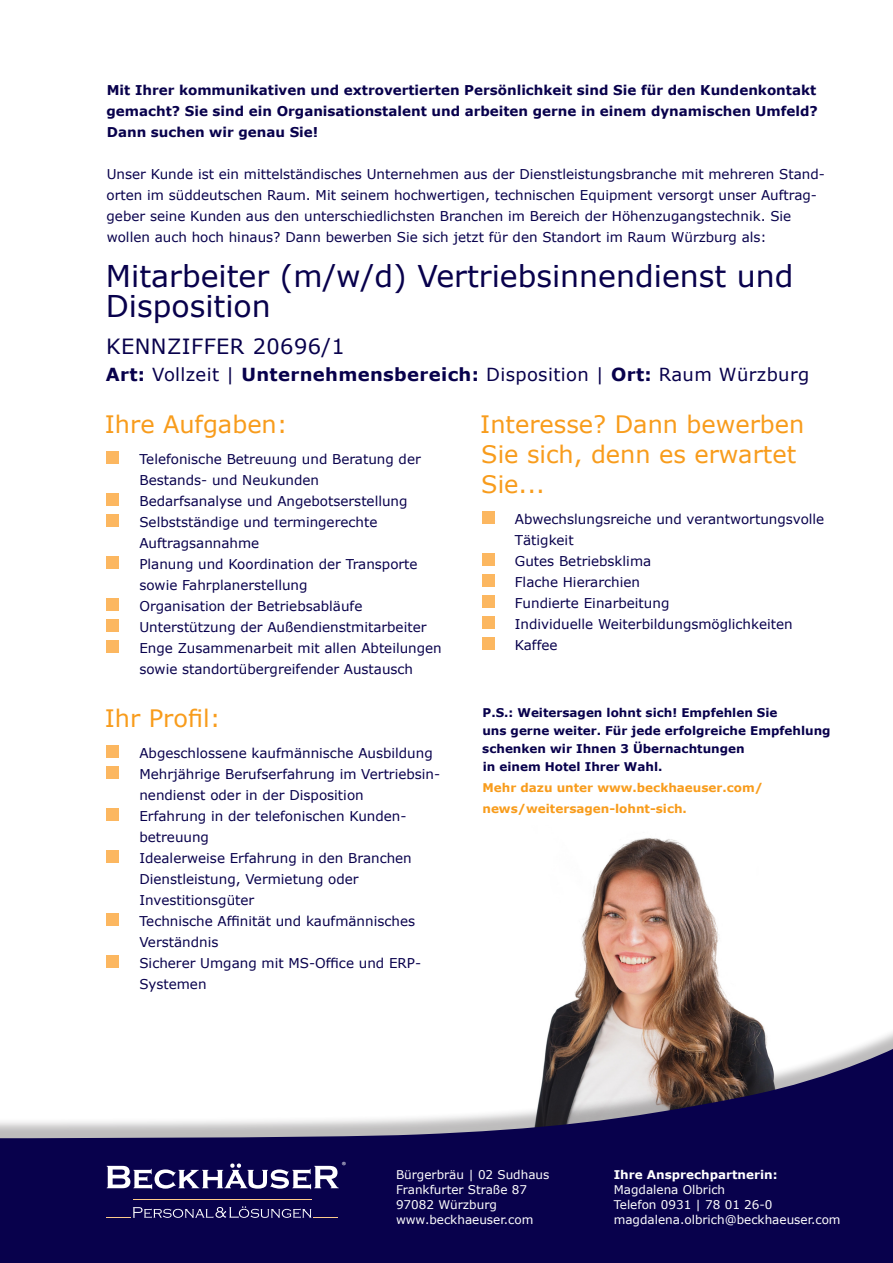
<style>
.page{position:relative;width:893px;height:1263px;background:#fff}
.page>*{position:absolute;margin:0;border:0;box-sizing:border-box;transform-origin:0 0}
.t1{font:30px/30px "Verdana";color:#08014c}
.t2{font:24px/30px "Verdana";color:#f89c1c}
.t3{font:21px "Verdana";letter-spacing:.02em;color:#08014c}
.t4{font:18px "Verdana";letter-spacing:.02em;color:#08014c}
.t5{font:13.5px/21px "Verdana";color:#08014c}
.t6{font:700 13.5px/21px "Verdana";color:#08014c;text-align:justify}
.t7{font:12px "Verdana";color:#fff}
.t8{font:700 12px/18px "Verdana";color:#08014c}
.t9{font:700 12px/21px "Verdana";color:#f89c1c}
.t10{font:700 12px "Verdana";color:#fff}
.t11{font:10.5px "Myriad Pro";color:#fff}
.s1{font-weight:700}
</style>
<div class="page">
<img style="left:550px;top:838px;width:210px;height:185px">
<div style="left:0;top:1023px;width:893px;height:240px;background:#231f20;opacity:.3"></div>
<svg style="left:0;top:1043px;width:893px;height:220px;fill:#08014c"></svg>
<svg style="left:107px;top:1163px;width:232px;height:26px"></svg>
<hr style="left:133px;top:1199px;width:178px;height:1px;background:#fdcb8a">
<svg style="left:106px;top:1206px;width:232px;height:12px;background:#342e6a"></svg>
<div style="left:106px;top:452px;width:13px;height:12px;background:#fcb760"></div>
<div style="left:106px;top:494px;width:13px;height:12px;background:#fcb760"></div>
<div style="left:106px;top:515px;width:13px;height:12px;background:#fcb760"></div>
<div style="left:106px;top:557px;width:13px;height:12px;background:#fcb760"></div>
<div style="left:106px;top:599px;width:13px;height:12px;background:#fcb760"></div>
<div style="left:106px;top:620px;width:13px;height:12px;background:#fcb760"></div>
<div style="left:106px;top:641px;width:13px;height:12px;background:#fcb760"></div>
<div style="left:106px;top:746px;width:13px;height:12px;background:#fcb760"></div>
<div style="left:106px;top:767px;width:13px;height:12px;background:#fcb760"></div>
<div style="left:106px;top:809px;width:13px;height:12px;background:#fcb760"></div>
<div style="left:106px;top:851px;width:13px;height:12px;background:#fcb760"></div>
<div style="left:106px;top:914px;width:13px;height:12px;background:#fcb760"></div>
<div style="left:106px;top:956px;width:13px;height:12px;background:#fcb760"></div>
<div style="left:482px;top:512px;width:12px;height:12px;background:#fcb760"></div>
<div style="left:482px;top:554px;width:12px;height:12px;background:#fcb760"></div>
<div style="left:482px;top:575px;width:12px;height:12px;background:#fcb760"></div>
<div style="left:482px;top:596px;width:12px;height:12px;background:#fcb760"></div>
<div style="left:482px;top:617px;width:12px;height:12px;background:#fcb760"></div>
<div style="left:482px;top:638px;width:12px;height:12px;background:#fcb760"></div>
<p class="t6" style="left:106px;top:80px;width:713px">Mit Ihrer kommunikativen und extrovertierten Persönlichkeit sind Sie für den Kundenkontakt gemacht? Sie sind ein Organisationstalent und arbeiten gerne in einem dynamischen Umfeld?<br>Dann suchen wir genau Sie!</p>
<p class="t5" style="left:107px;top:164px;width:720px">Unser Kunde ist ein mittelständisches Unternehmen aus der Dienstleistungsbranche mit mehreren Stand&shy;orten im süddeutschen Raum. Mit seinem hochwertigen, technischen Equipment versorgt unser Auftrag&shy;geber seine Kunden aus den unterschiedlichsten Branchen im Bereich der Höhenzugangstechnik. Sie wollen auch hoch hinaus? Dann bewerben Sie sich jetzt für den Standort im Raum Würzburg als:</p>
<p class="t1" style="left:106px;top:261px;width:689px">Mitarbeiter (m/w/d) Vertriebsinnendienst und<br>Disposition</p>
<p class="t3" style="left:106px;top:333px;width:240px">KENNZIFFER 20696/1</p>
<p class="t4" style="left:106px;top:363px;width:705px"><span class="s1">Art:</span> Vollzeit | <span class="s1">Unternehmensbereich:</span> Disposition | <span class="s1">Ort:</span> Raum Würzburg</p>
<p class="t2" style="left:480px;top:409px;width:326px">Interesse? Dann bewerben<br>Sie sich, denn es erwartet<br>Sie...</p>
<p class="t5" style="left:515px;top:509px;width:311px">Abwechslungsreiche und verantwortungsvolle<br>Tätigkeit</p>
<p class="t5" style="left:515px;top:551px;width:138px">Gutes Betriebsklima</p>
<p class="t5" style="left:515px;top:572px;width:127px">Flache Hierarchien</p>
<p class="t5" style="left:515px;top:593px;width:156px">Fundierte Einarbeitung</p>
<p class="t5" style="left:515px;top:614px;width:279px">Individuelle Weiterbildungsmöglichkeiten</p>
<p class="t5" style="left:515px;top:635px;width:44px">Kaffee</p>
<p class="t2" style="left:105px;top:409px;width:184px">Ihre Aufgaben:</p>
<p class="t5" style="left:139px;top:449px;width:283px">Telefonische Betreuung und Beratung der<br>Bestands- und Neukunden</p>
<p class="t5" style="left:139px;top:491px;width:270px">Bedarfsanalyse und Angebotserstellung</p>
<p class="t5" style="left:139px;top:512px;width:240px">Selbstständige und termingerechte<br>Auftragsannahme</p>
<p class="t5" style="left:139px;top:554px;width:280px">Planung und Koordination der Transporte sowie Fahrplanerstellung</p>
<p class="t5" style="left:139px;top:596px;width:225px">Organisation der Betriebsabläufe</p>
<p class="t5" style="left:139px;top:617px;width:289px">Unterstützung der Außendienstmitarbeiter</p>
<p class="t5" style="left:139px;top:638px;width:304px">Enge Zusammenarbeit mit allen Abteilungen sowie standortübergreifender Austausch</p>
<p class="t2" style="left:105px;top:703px;width:117px">Ihr Profil:</p>
<p class="t5" style="left:139px;top:743px;width:295px">Abgeschlossene kaufmännische Ausbildung</p>
<p class="t5" style="left:139px;top:764px;width:302px">Mehrjährige Berufserfahrung im Vertriebsin&shy;nendienst oder in der Disposition</p>
<p class="t5" style="left:139px;top:806px;width:269px">Erfahrung in der telefonischen Kunden&shy;betreuung</p>
<p class="t5" style="left:139px;top:848px;width:274px">Idealerweise Erfahrung in den Branchen<br>Dienstleistung, Vermietung oder<br>Investitionsgüter</p>
<p class="t5" style="left:139px;top:911px;width:277px">Technische Affinität und kaufmännisches<br>Verständnis</p>
<p class="t5" style="left:139px;top:953px;width:283px">Sicherer Umgang mit MS-Office und ERP-<br>Systemen</p>
<p class="t8" style="left:482px;top:704px;width:350px">P.S.: Weitersagen lohnt sich! Empfehlen Sie<br>uns gerne weiter. Für jede erfolgreiche Empfehlung schenken wir Ihnen 3 Übernachtungen<br>in einem Hotel Ihrer Wahl.</p>
<p class="t9" style="left:482px;top:777px;width:282px">Mehr dazu unter www.beckhaeuser.com/ news/weitersagen-lohnt-sich.</p>
<p class="t11" style="left:342px;top:1159px;width:6px">®</p>
<p class="t7" style="left:396px;top:1166px;width:155px">Bürgerbräu | 02 Sudhaus</p>
<p class="t7" style="left:396px;top:1181px;width:132px">Frankfurter Straße 87</p>
<p class="t7" style="left:396px;top:1196px;width:102px">97082 Würzburg</p>
<p class="t7" style="left:396px;top:1211px;width:139px">www.beckhaeuser.com</p>
<p class="t10" style="left:614px;top:1166px;width:165px">Ihre Ansprechpartnerin:</p>
<p class="t7" style="left:614px;top:1181px;width:113px">Magdalena Olbrich</p>
<p class="t7" style="left:614px;top:1196px;width:160px">Telefon 0931 | 78 01 26-0</p>
<p class="t7" style="left:614px;top:1211px;width:228px">magdalena.olbrich@beckhaeuser.com</p>
</div>
